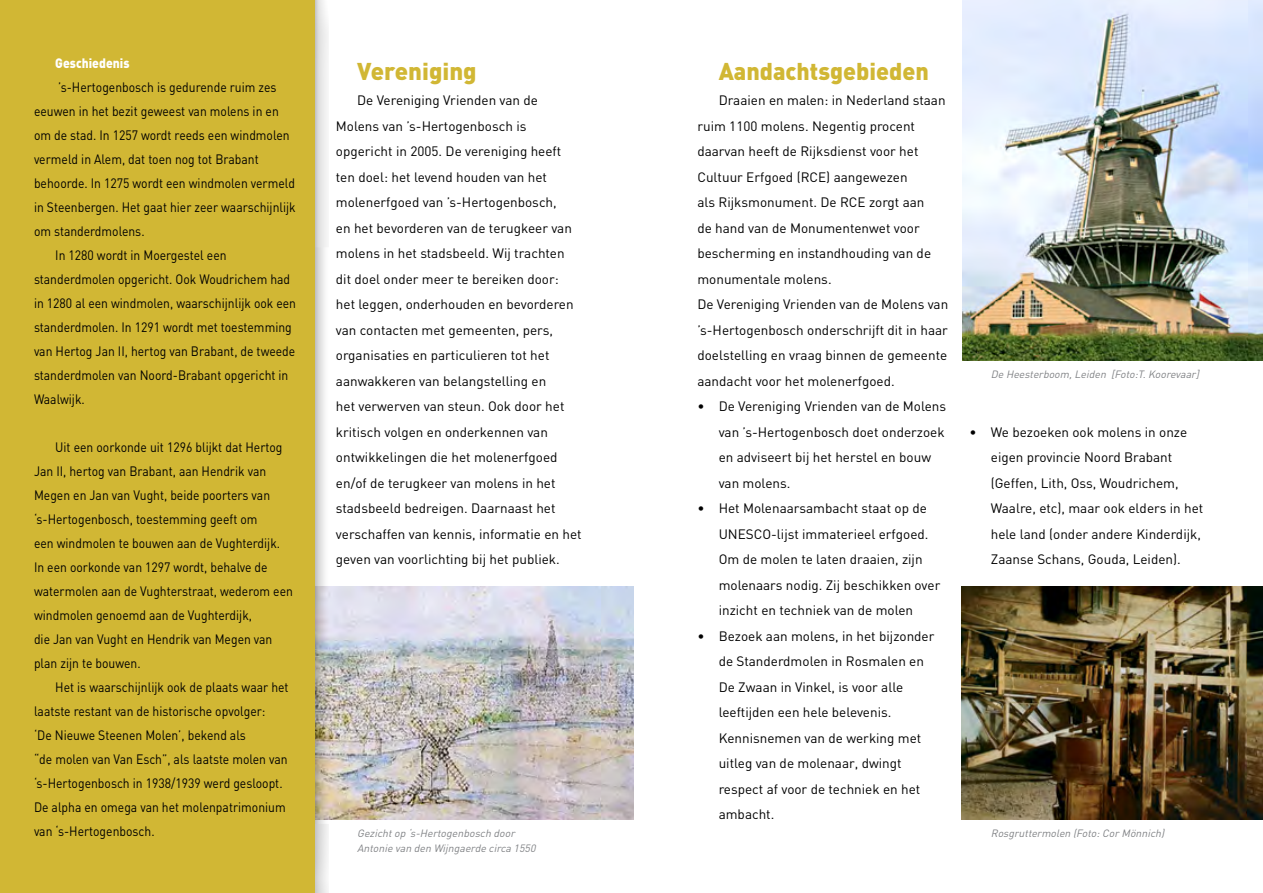
<style>
.page{position:relative;width:1263px;height:893px;background:#fff}
.page>*{position:absolute;margin:0;border:0;box-sizing:border-box;transform-origin:0 0}
.t1{font:900 24px "DIN";color:#d1b734}
.t2{font:13.5px/25.5px "DIN";color:#000}
.t3{font:13.5px/24px "DIN";color:#000;scale:.9 1}
.t4{font:900 13.5px "DIN";color:#fff;scale:.9 1}
.t5{font:italic 10.5px/15px "DIN";color:#808285}
</style>
<div class="page">
<img style="left:329px;top:587px;width:305px;height:232px">
<div style="left:0;top:0;width:329px;height:893px;background:#000;opacity:.5"></div>
<div style="left:0;top:0;width:315px;height:893px;background:#d1b734"></div>
<img style="left:961px;top:587px;width:302px;height:232px">
<img style="left:962px;top:0;width:301px;height:360px">
<p class="t4" style="left:55px;top:54px;width:84px">Geschiedenis</p>
<p class="t3" style="left:58px;top:75px;width:244px">’s-Hertogenbosch is gedurende ruim zes</p>
<p class="t3" style="left:34px;top:99px;width:274px">eeuwen in het bezit geweest van molens in en</p>
<p class="t3" style="left:34px;top:123px;width:286px">om de stad. In 1257 wordt reeds een windmolen</p>
<p class="t3" style="left:34px;top:147px;width:251px">vermeld in Alem, dat toen nog tot Brabant</p>
<p class="t3" style="left:34px;top:171px;width:292px">behoorde. In 1275 wordt een windmolen vermeld</p>
<p class="t3" style="left:34px;top:195px;width:292px">in Steenbergen. Het gaat hier zeer waarschijnlijk</p>
<p class="t3" style="left:34px;top:219px;width:124px">om standerdmolens.</p>
<p class="t3" style="left:55px;top:243px;width:192px">In 1280 wordt in Moergestel een</p>
<p class="t3" style="left:34px;top:267px;width:286px">standerdmolen opgericht. Ook Woudrichem had</p>
<p class="t3" style="left:34px;top:291px;width:293px">in 1280 al een windmolen, waarschijnlijk ook een</p>
<p class="t3" style="left:34px;top:315px;width:288px">standerdmolen. In 1291 wordt met toestemming</p>
<p class="t3" style="left:34px;top:339px;width:292px">van Hertog Jan II, hertog van Brabant, de tweede</p>
<p class="t3" style="left:34px;top:363px;width:284px">standerdmolen van Noord-Brabant opgericht in</p>
<p class="t3" style="left:34px;top:387px;width:58px">Waalwijk.</p>
<p class="t3" style="left:34px;top:435px;width:289px;text-indent:21px">Uit een oorkonde uit 1296 blijkt dat Hertog Jan II, hertog van Brabant, aan Hendrik van Megen en Jan van Vught, beide poorters van ‘s-Hertogenbosch, toestemming geeft om<br>een windmolen te bouwen aan de Vughterdijk.<br>In een oorkonde van 1297 wordt, behalve de watermolen aan de Vughterstraat, wederom een windmolen genoemd aan de Vughterdijk,<br>die Jan van Vught en Hendrik van Megen van plan zijn te bouwen.</p>
<p class="t3" style="left:34px;top:675px;width:284px;text-indent:21px">Het is waarschijnlijk ook de plaats waar het laatste restant van de historische opvolger:<br>‘De Nieuwe Steenen Molen’, bekend als<br>“de molen van Van Esch”, als laatste molen van ‘s-Hertogenbosch in 1938/1939 werd gesloopt.<br>De alpha en omega van het molenpatrimonium van ‘s-Hertogenbosch.</p>
<h1 class="t1" style="left:357px;top:55px;width:121px">Vereniging</h1>
<p class="t2" style="left:336px;top:87px;width:247px;text-indent:21px">De Vereniging Vrienden van de Molens van ’s-Hertogenbosch is opgericht in 2005. De vereniging heeft ten doel: het levend houden van het molenerfgoed van ’s-Hertogenbosch,<br>en het bevorderen van de terugkeer van molens in het stadsbeeld. Wij trachten dit doel onder meer te bereiken door:<br>het leggen, onderhouden en bevorderen van contacten met gemeenten, pers, organisaties en particulieren tot het aanwakkeren van belangstelling en<br>het verwerven van steun. Ook door het kritisch volgen en onderkennen van ontwikkelingen die het molenerfgoed en/of de terugkeer van molens in het stadsbeeld bedreigen. Daarnaast het verschaffen van kennis, informatie en het geven van voorlichting bij het publiek.</p>
<h1 class="t1" style="left:719px;top:55px;width:212px">Aandachtsgebieden</h1>
<p class="t2" style="left:697px;top:87px;width:252px;text-indent:21px">Draaien en malen: in Nederland staan ruim 1100 molens. Negentig procent daarvan heeft de Rijksdienst voor het Cultuur Erfgoed (RCE) aangewezen<br>als Rijksmonument. De RCE zorgt aan<br>de hand van de Monumentenwet voor bescherming en instandhouding van de monumentale molens.<br>De Vereniging Vrienden van de Molens van ’s-Hertogenbosch onderschrijft dit in haar doelstelling en vraag binnen de gemeente aandacht voor het molenerfgoed.</p>
<p class="t2" style="left:719px;top:393px;width:229px;text-indent:-21px">• De Vereniging Vrienden van de Molens van ’s-Hertogenbosch doet onderzoek en adviseert bij het herstel en bouw van molens.</p>
<p class="t2" style="left:719px;top:495px;width:223px;text-indent:-21px">• Het Molenaarsambacht staat op de UNESCO-lijst immaterieel erfgoed.<br>Om de molen te laten draaien, zijn molenaars nodig. Zij beschikken over inzicht en techniek van de molen</p>
<p class="t2" style="left:719px;top:623px;width:217px;text-indent:-21px">• Bezoek aan molens, in het bijzonder de Standerdmolen in Rosmalen en<br>De Zwaan in Vinkel, is voor alle leeftijden een hele belevenis.<br>Kennisnemen van de werking met uitleg van de molenaar, dwingt respect af voor de techniek en het ambacht.</p>
<p class="t5" style="left:991px;top:367px;width:212px">De Heesterboom, Leiden [Foto:T. Koorevaar]</p>
<p class="t2" style="left:991px;top:419px;width:214px;text-indent:-21px">• We bezoeken ook molens in onze eigen provincie Noord Brabant (Geffen, Lith, Oss, Woudrichem, Waalre, etc), maar ook elders in het hele land (onder andere Kinderdijk, Zaanse Schans, Gouda, Leiden).</p>
<p class="t5" style="left:357px;top:826px;width:183px">Gezicht op ‘s-Hertogenbosch door<br>Antonie van den Wijngaerde circa 1550</p>
<p class="t5" style="left:991px;top:826px;width:178px">Rosgruttermolen (Foto: Cor Mönnich)</p>
</div>
